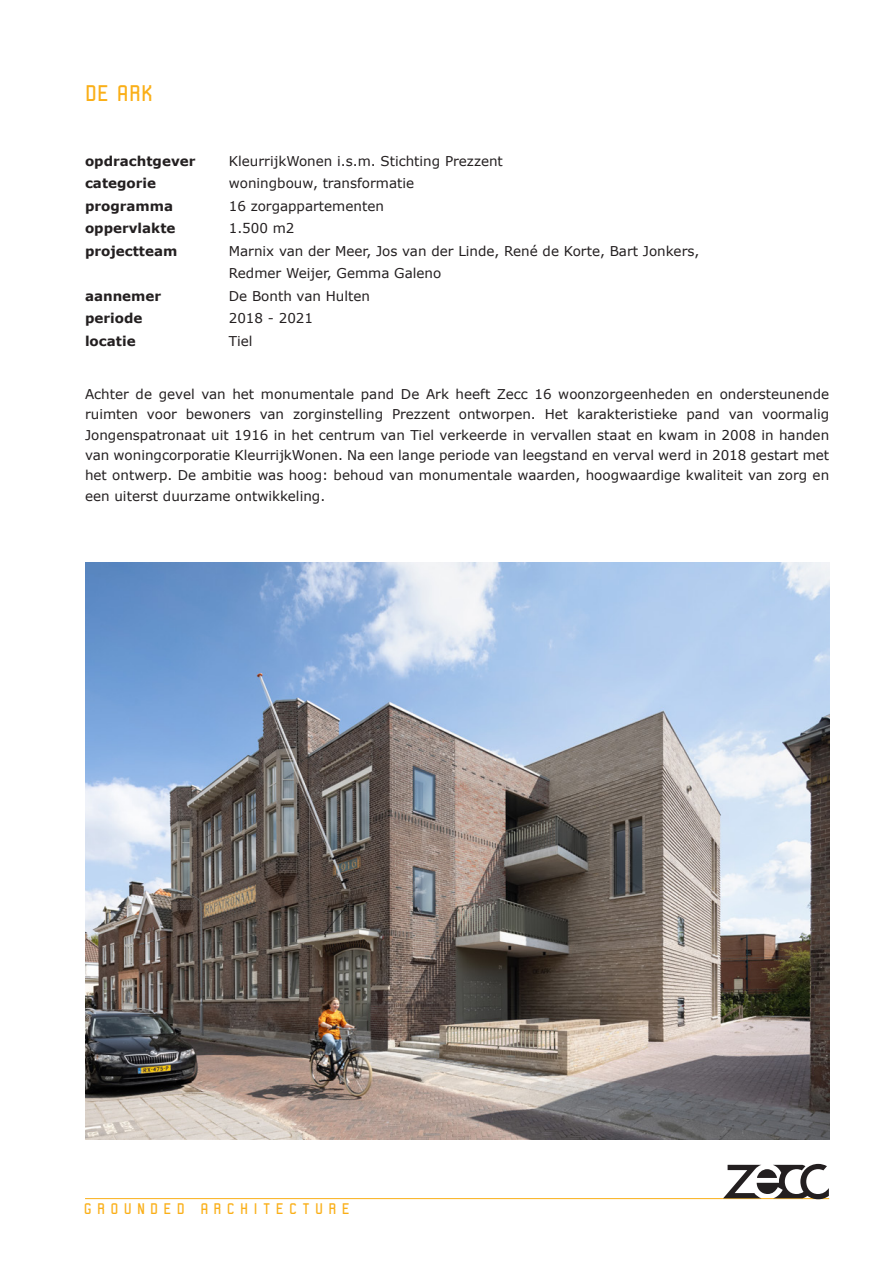
<style>
.page{position:relative;width:893px;height:1263px;background:#fff}
.page>*{position:absolute;margin:0;border:0;box-sizing:border-box;transform-origin:0 0}
.logo_tekst_groot__ro{font:24px "Robust ICG";color:#faaf18}
.t1{font:16.35px "Robust ICG";color:#faaf18}
.Data_information_reg{font:13.5px/20.2px "Verdana";color:#231f20;text-align:justify}
.Basis_tekst_bold__ve{font:13.5px "Verdana";color:#231f20}
.Basis_tekst_bold__ve-2{font:700 13.5px "Verdana";color:#231f20}
</style>
<div class="page">
<hr style="left:85px;top:1198px;width:744px;height:1px;background:#faaf18">
<img style="left:85px;top:562px;width:744px;height:578px">
<svg style="left:723px;top:1164px;width:106px;height:35px"></svg>
<p class="logo_tekst_groot__ro" style="left:85px;top:80px;width:70px">DE ARK</p>
<p class="Basis_tekst_bold__ve-2" style="left:85px;top:151px;width:112px">opdrachtgever</p>
<p class="Basis_tekst_bold__ve-2" style="left:85px;top:174px;width:73px">categorie</p>
<p class="Basis_tekst_bold__ve-2" style="left:85px;top:196px;width:90px">programma</p>
<p class="Basis_tekst_bold__ve-2" style="left:85px;top:219px;width:92px">oppervlakte</p>
<p class="Basis_tekst_bold__ve-2" style="left:85px;top:241px;width:94px">projectteam</p>
<p class="Basis_tekst_bold__ve-2" style="left:85px;top:286px;width:78px">aannemer</p>
<p class="Basis_tekst_bold__ve-2" style="left:85px;top:309px;width:59px">periode</p>
<p class="Basis_tekst_bold__ve-2" style="left:85px;top:331px;width:52px">locatie</p>
<p class="Basis_tekst_bold__ve" style="left:229px;top:151px;width:276px">KleurrijkWonen i.s.m. Stichting Prezzent</p>
<p class="Basis_tekst_bold__ve" style="left:229px;top:174px;width:187px">woningbouw, transformatie</p>
<p class="Basis_tekst_bold__ve" style="left:229px;top:196px;width:157px">16 zorgappartementen</p>
<p class="Basis_tekst_bold__ve" style="left:229px;top:219px;width:67px">1.500 m2</p>
<p class="Basis_tekst_bold__ve" style="left:229px;top:241px;width:472px">Marnix van der Meer, Jos van der Linde, René de Korte, Bart Jonkers,</p>
<p class="Basis_tekst_bold__ve" style="left:229px;top:264px;width:214px">Redmer Weijer, Gemma Galeno</p>
<p class="Basis_tekst_bold__ve" style="left:229px;top:286px;width:143px">De Bonth van Hulten</p>
<p class="Basis_tekst_bold__ve" style="left:229px;top:309px;width:86px">2018 - 2021</p>
<p class="Basis_tekst_bold__ve" style="left:229px;top:331px;width:25px">Tiel</p>
<p class="Data_information_reg" style="left:85px;top:384px;width:746px">Achter de gevel van het monumentale pand De Ark heeft Zecc 16 woonzorgeenheden en ondersteunende ruimten voor bewoners van zorginstelling Prezzent ontworpen. Het karakteristieke pand van voormalig Jongenspatronaat uit 1916 in het centrum van Tiel verkeerde in vervallen staat en kwam in 2008 in handen van woningcorporatie KleurrijkWonen. Na een lange periode van leegstand en verval werd in 2018 gestart met het ontwerp. De ambitie was hoog: behoud van monumentale waarden, hoogwaardige kwaliteit van zorg en een uiterst duurzame ontwikkeling.</p>
<p class="t1" style="left:84px;top:1199px;width:267px">G R O U N D E D A R C H I T E C T U R E</p>
</div>
